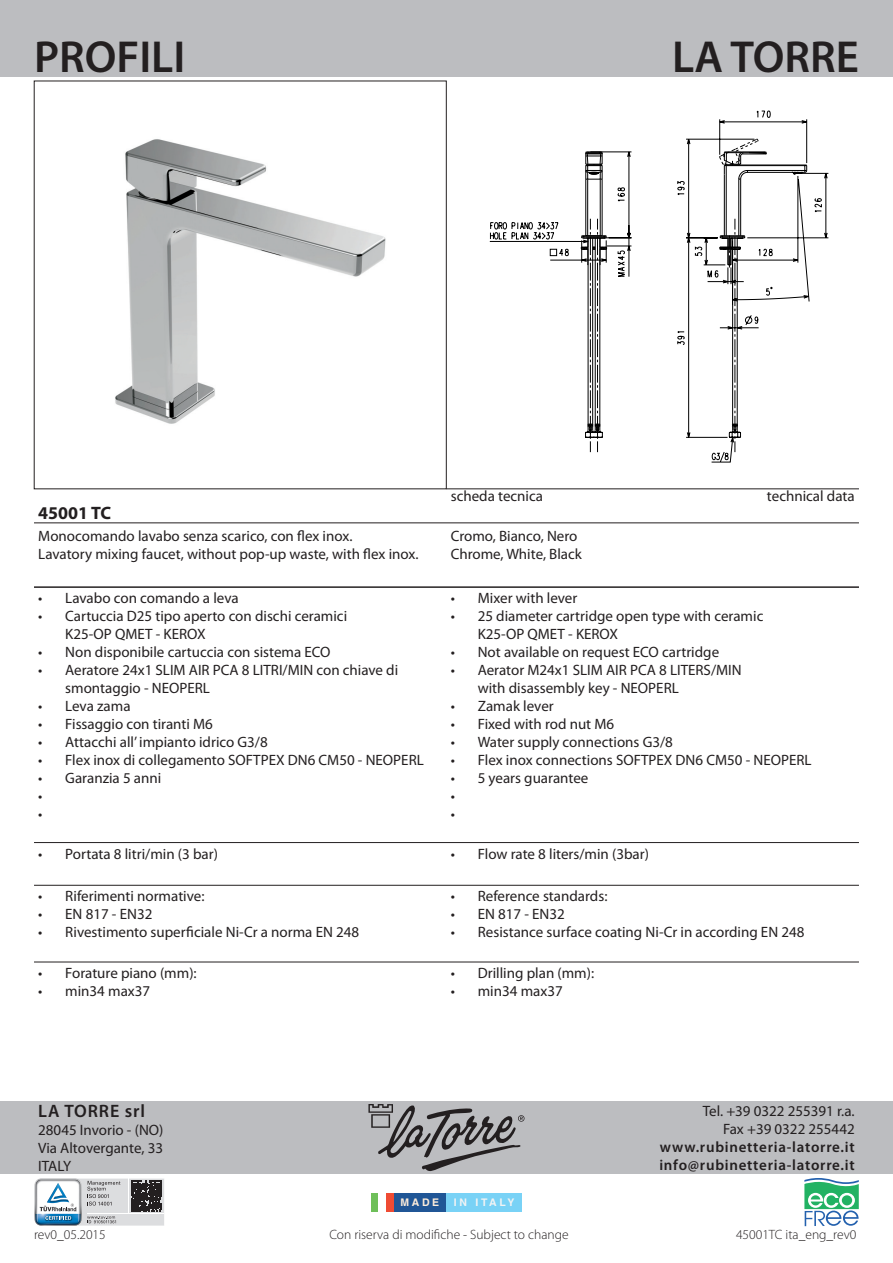
<style>
.page{position:relative;width:893px;height:1263px;background:#fff}
.page>*{position:absolute;margin:0;border:0;box-sizing:border-box;transform-origin:0 0}
.t1{font:600 45px "Myriad Pro";color:#231f20}
.t2{font:600 18px "Myriad Pro";letter-spacing:.05em;color:#231f20}
.t3{font:700 18px "Myriad Pro";color:#231f20}
.t4{font:15px/18px "Myriad Pro";color:#231f20}
.t5{font:600 15px "Myriad Pro";letter-spacing:.05em;color:#231f20}
.t6{font:300 13.5px "Myriad Pro";color:#231f20}
.t7{font:700 10.5px "Helvetica";letter-spacing:.25em;color:#f2f3f4}
.t8{font:700 10.5px "Helvetica";color:#feeddb}
</style>
<div class="page">
<hr style="left:34px;top:523px;width:825px;height:1px;background:#231f20">
<hr style="left:446px;top:489px;width:413px;height:1px;background:#231f20">
<hr style="left:34px;top:885px;width:825px;height:1px;background:#231f20">
<hr style="left:34px;top:842px;width:825px;height:1px;background:#231f20">
<div style="left:0;top:0;width:893px;height:77px;background:#bcbdc0"></div>
<div style="left:0;top:1101px;width:893px;height:73px;background:#bcbdc0"></div>
<div style="left:395px;top:1193px;width:51px;height:18px;background:#205696"></div>
<div style="left:446px;top:1193px;width:76px;height:18px;background:#79d2f6"></div>
<div style="left:371px;top:1193px;width:7px;height:18px;background:#6ebf59"></div>
<div style="left:386px;top:1193px;width:7px;height:18px;background:#ef4b33"></div>
<svg style="left:804px;top:1178px;width:55px;height:48px"></svg>
<svg style="left:34px;top:1178px;width:130px;height:48px"></svg>
<svg style="left:368px;top:1104px;width:156px;height:67px"></svg>
<hr style="left:34px;top:962px;width:825px;height:1px;background:#231f20">
<hr style="left:34px;top:587px;width:825px;height:1px;background:#231f20">
<img style="left:115px;top:139px;width:271px;height:285px">
<svg style="left:489px;top:110px;width:339px;height:353px"></svg>
<p class="t1" style="left:34px;top:28px;width:153px">PROFILI</p>
<p class="t1" style="left:672px;top:28px;width:188px">LA TORRE</p>
<p class="t3" style="left:38px;top:501px;width:74px">45001 TC</p>
<p class="t4" style="left:38px;top:527px;width:316px">Monocomando lavabo senza scarico, con flex inox.</p>
<p class="t4" style="left:38px;top:545px;width:382px">Lavatory mixing faucet, without pop-up waste, with flex inox.</p>
<p class="t4" style="left:38px;top:589px;width:202px">• Lavabo con comando a leva</p>
<p class="t4" style="left:65px;top:607px;width:283px;text-indent:-27px">• Cartuccia D25 tipo aperto con dischi ceramici<br>K25-OP QMET - KEROX</p>
<p class="t4" style="left:38px;top:643px;width:294px">• Non disponibile cartuccia con sistema ECO</p>
<p class="t4" style="left:65px;top:661px;width:334px;text-indent:-27px">• Aeratore 24x1 SLIM AIR PCA 8 LITRI/MIN con chiave di smontaggio - NEOPERL</p>
<p class="t4" style="left:38px;top:697px;width:94px">• Leva zama</p>
<p class="t4" style="left:38px;top:715px;width:176px">• Fissaggio con tiranti M6</p>
<p class="t4" style="left:38px;top:733px;width:231px">• Attacchi all’ impianto idrico G3/8</p>
<p class="t4" style="left:38px;top:751px;width:387px">• Flex inox di collegamento SOFTPEX DN6 CM50 - NEOPERL</p>
<p class="t4" style="left:38px;top:769px;width:125px">• Garanzia 5 anni</p>
<p class="t4" style="left:38px;top:787px;width:6px">•</p>
<p class="t4" style="left:38px;top:805px;width:6px">•</p>
<p class="t4" style="left:451px;top:487px;width:94px">scheda tecnica</p>
<p class="t4" style="left:767px;top:487px;width:89px">technical data</p>
<p class="t4" style="left:451px;top:527px;width:128px">Cromo, Bianco, Nero</p>
<p class="t4" style="left:451px;top:545px;width:133px">Chrome, White, Black</p>
<p class="t4" style="left:451px;top:589px;width:128px">• Mixer with lever</p>
<p class="t4" style="left:478px;top:607px;width:287px;text-indent:-27px">• 25 diameter cartridge open type with ceramic<br>K25-OP QMET - KEROX</p>
<p class="t4" style="left:451px;top:643px;width:270px">• Not available on request ECO cartridge</p>
<p class="t4" style="left:478px;top:661px;width:265px;text-indent:-27px">• Aerator M24x1 SLIM AIR PCA 8 LITERS/MIN with disassembly key - NEOPERL</p>
<p class="t4" style="left:451px;top:697px;width:105px">• Zamak lever</p>
<p class="t4" style="left:451px;top:715px;width:165px">• Fixed with rod nut M6</p>
<p class="t4" style="left:451px;top:733px;width:224px">• Water supply connections G3/8</p>
<p class="t4" style="left:451px;top:751px;width:362px">• Flex inox connections SOFTPEX DN6 CM50 - NEOPERL</p>
<p class="t4" style="left:451px;top:769px;width:139px">• 5 years guarantee</p>
<p class="t4" style="left:451px;top:787px;width:6px">•</p>
<p class="t4" style="left:451px;top:805px;width:6px">•</p>
<p class="t4" style="left:38px;top:845px;width:181px">• Portata 8 litri/min (3 bar)</p>
<p class="t4" style="left:451px;top:845px;width:200px">• Flow rate 8 liters/min (3bar)</p>
<p class="t4" style="left:38px;top:886px;width:168px">• Riferimenti normative:</p>
<p class="t4" style="left:38px;top:904px;width:116px">• EN 817 - EN32</p>
<p class="t4" style="left:38px;top:922px;width:322px">• Rivestimento superficiale Ni-Cr a norma EN 248</p>
<p class="t4" style="left:38px;top:964px;width:160px">• Forature piano (mm):</p>
<p class="t4" style="left:38px;top:982px;width:113px">• min34 max37</p>
<p class="t4" style="left:451px;top:886px;width:158px">• Reference standards:</p>
<p class="t4" style="left:451px;top:904px;width:116px">• EN 817 - EN32</p>
<p class="t4" style="left:451px;top:922px;width:355px">• Resistance surface coating Ni-Cr in according EN 248</p>
<p class="t4" style="left:451px;top:964px;width:145px">• Drilling plan (mm):</p>
<p class="t4" style="left:451px;top:982px;width:113px">• min34 max37</p>
<p class="t2" style="left:38px;top:1100px;width:108px">LA TORRE srl</p>
<p class="t4" style="left:38px;top:1121px;width:127px">28045 Invorio - (NO)</p>
<p class="t4" style="left:38px;top:1139px;width:126px">Via Altovergante, 33</p>
<p class="t4" style="left:38px;top:1157px;width:35px">ITALY</p>
<p class="t8" style="left:401px;top:1196px;width:40px">MADE</p>
<p class="t7" style="left:454px;top:1196px;width:62px">IN ITALY</p>
<p class="t4" style="left:703px;top:1102px;width:153px">Tel. +39 0322 255391 r.a.</p>
<p class="t4" style="left:723px;top:1120px;width:133px">Fax +39 0322 255442</p>
<p class="t5" style="left:660px;top:1137px;width:196px">www.rubinetteria-latorre.it</p>
<p class="t5" style="left:659px;top:1155px;width:197px">info@rubinetteria-latorre.it</p>
<p class="t6" style="left:34px;top:1226px;width:73px">rev0_05.2015</p>
<p class="t6" style="left:329px;top:1226px;width:241px">Con riserva di modifiche - Subject to change</p>
<p class="t6" style="left:736px;top:1226px;width:122px">45001TC ita_eng_rev0</p>
</div>
